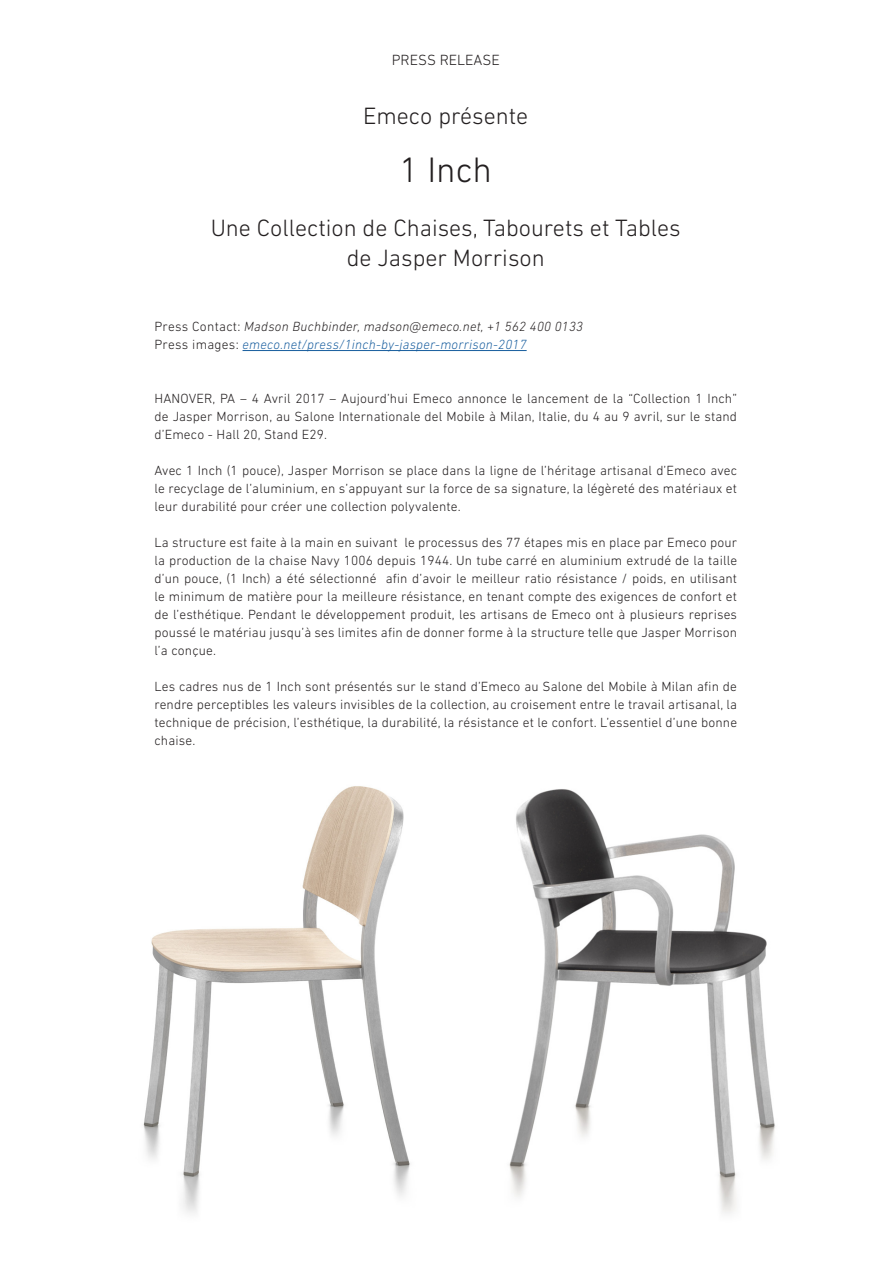
<style>
.page{position:relative;width:893px;height:1263px;background:#fff}
.page>*{position:absolute;margin:0;border:0;box-sizing:border-box;transform-origin:0 0}
.t1{font:300 36px "DIN Next LT Pro";color:#231f20}
.t2{font:300 24px "DIN Next LT Pro";color:#231f20}
.t3{font:300 15px "DIN Next LT Pro";color:#231f20}
.t4{font:300 13.5px/18px "DIN Next LT Pro";letter-spacing:.01em;color:#231f20;text-align:justify}
.t5{font:italic 300 13.5px "DIN Next LT Pro";letter-spacing:.02em;color:#231f20}
.t6{font:italic 300 13.5px "DIN Next LT Pro";letter-spacing:.02em;color:#175d9e}
.s1{font-style:normal}
.s2{font-style:normal;color:#231f20}
</style>
<div class="page">
<img style="left:143px;top:786px;width:245px;height:427px">
<img style="left:388px;top:789px;width:387px;height:425px">
<hr style="left:243px;top:350px;width:284px;height:1px;background:#175d9e">
<p class="t3" style="left:392px;top:52px;width:109px">PRESS RELEASE</p>
<p class="t2" style="left:363px;top:102px;width:167px">Emeco présente</p>
<p class="t1" style="left:399px;top:149px;width:94px">1 Inch</p>
<p class="t2" style="left:211px;top:214px;width:472px">Une Collection de Chaises, Tabourets et Tables</p>
<p class="t2" style="left:347px;top:244px;width:199px">de Jasper Morrison</p>
<p class="t5" style="left:154px;top:319px;width:430px"><span class="s1">Press Contact:</span> Madson Buchbinder, madson@emeco.net, +1 562 400 0133</p>
<p class="t6" style="left:154px;top:337px;width:374px"><span class="s2">Press images:</span> emeco.net/press/1inch-by-jasper-morrison-2017</p>
<p class="t4" style="left:154px;top:389px;width:584px">HANOVER, PA – 4 Avril 2017 – Aujourd’hui Emeco annonce le lancement de la “Collection 1 Inch” de Jasper Morrison, au Salone Internationale del Mobile à Milan, Italie, du 4 au 9 avril, sur le stand d’Emeco - Hall 20, Stand E29.</p>
<p class="t4" style="left:154px;top:461px;width:584px">Avec 1 Inch (1 pouce), Jasper Morrison se place dans la ligne de l’héritage artisanal d’Emeco avec le recyclage de l’aluminium, en s’appuyant sur la force de sa signature, la légèreté des matériaux et leur durabilité pour créer une collection polyvalente.</p>
<p class="t4" style="left:154px;top:533px;width:584px">La structure est faite à la main en suivant le processus des 77 étapes mis en place par Emeco pour la production de la chaise Navy 1006 depuis 1944. Un tube carré en aluminium extrudé de la taille d’un pouce, (1 Inch) a été sélectionné afin d’avoir le meilleur ratio résistance / poids, en utilisant le minimum de matière pour la meilleure résistance, en tenant compte des exigences de confort et de l’esthétique. Pendant le développement produit, les artisans de Emeco ont à plusieurs reprises poussé le matériau jusqu’à ses limites afin de donner forme à la structure telle que Jasper Morrison l’a conçue.</p>
<p class="t4" style="left:154px;top:677px;width:584px">Les cadres nus de 1 Inch sont présentés sur le stand d’Emeco au Salone del Mobile à Milan afin de rendre perceptibles les valeurs invisibles de la collection, au croisement entre le travail artisanal, la technique de précision, l’esthétique, la durabilité, la résistance et le confort. L’essentiel d’une bonne chaise.</p>
</div>
